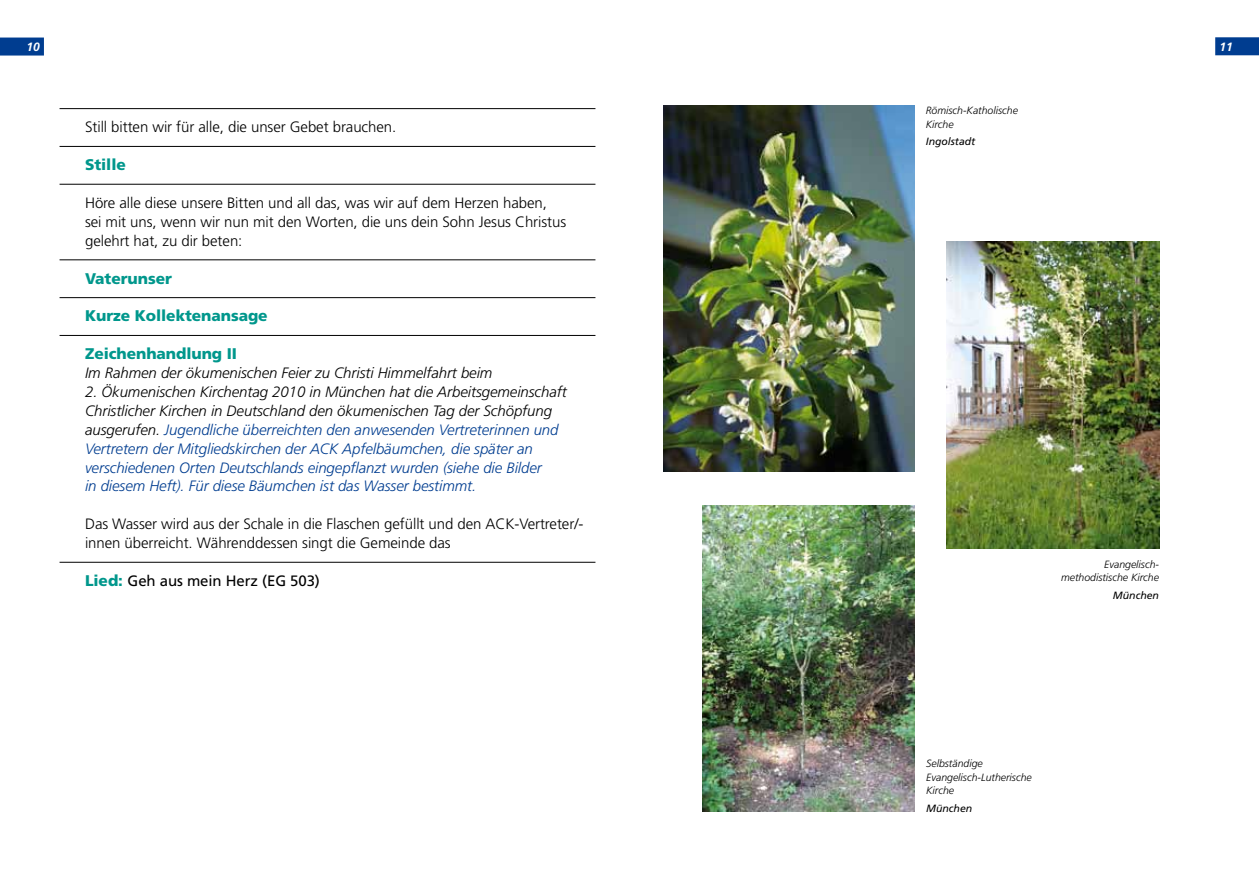
<style>
.page{position:relative;width:1259px;height:893px;background:#fff}
.page>*{position:absolute;margin:0;border:0;box-sizing:border-box;transform-origin:0 0}
.t1{font:900 15.45px "Frutiger";letter-spacing:-.005em;color:#00978c}
.t2{font:italic 300 15px/18.9px "Frutiger";letter-spacing:-.005em;color:#003d90}
.t3{font:300 15px/18.9px "Frutiger";letter-spacing:-.005em;color:#000}
.t4{font:italic 300 15px "Frutiger";letter-spacing:-.005em;color:#000}
.t5{font:15px "Frutiger";letter-spacing:-.005em;color:#000}
.t6{font:italic 700 12px "Frutiger";color:#fff}
.t7{font:italic 300 10.5px/13.5px "Frutiger";color:#000}
.t8{font:italic 10.5px "Frutiger";color:#000}
.s1{color:#000}
.s2{font-weight:900;font-size:15.45px;color:#00978c}
</style>
<div class="page">
<hr style="left:60px;top:108px;width:535px;height:1px;background:#000">
<hr style="left:60px;top:146px;width:535px;height:1px;background:#000">
<hr style="left:60px;top:184px;width:535px;height:1px;background:#000">
<hr style="left:60px;top:260px;width:535px;height:1px;background:#000">
<hr style="left:60px;top:297px;width:535px;height:1px;background:#000">
<hr style="left:60px;top:335px;width:535px;height:1px;background:#000">
<hr style="left:60px;top:562px;width:535px;height:1px;background:#000">
<div style="left:0;top:38px;width:44px;height:18px;background:#003d90"></div>
<div style="left:1215px;top:37px;width:44px;height:18px;background:#003d90"></div>
<img style="left:946px;top:242px;width:213px;height:306px">
<img style="left:702px;top:505px;width:213px;height:307px">
<img style="left:663px;top:106px;width:251px;height:365px">
<p class="t6" style="left:26px;top:40px;width:15px">10</p>
<p class="t6" style="left:1219px;top:40px;width:15px">11</p>
<p class="t3" style="left:85px;top:118px;width:313px">Still bitten wir für alle, die unser Gebet brauchen.</p>
<p class="t1" style="left:85px;top:155px;width:42px">Stille</p>
<p class="t3" style="left:85px;top:193px;width:483px">Höre alle diese unsere Bitten und all das, was wir auf dem Herzen haben, sei mit uns, wenn wir nun mit den Worten, die uns dein Sohn Jesus Christus gelehrt hat, zu dir beten:</p>
<p class="t1" style="left:85px;top:269px;width:88px">Vaterunser</p>
<p class="t1" style="left:85px;top:307px;width:184px">Kurze Kollektenansage</p>
<p class="t1" style="left:85px;top:344px;width:154px">Zeichenhandlung II</p>
<p class="t4" style="left:85px;top:364px;width:409px">Im Rahmen der ökumenischen Feier zu Christi Himmelfahrt beim</p>
<p class="t2" style="left:85px;top:382px;width:483px"><span class="s1">2. Ökumenischen Kirchentag 2010 in München hat die Arbeitsgemeinschaft Christlicher Kirchen in Deutschland den ökumenischen Tag der Schöpfung ausgerufen.</span> Jugendliche überreichten den anwesenden Vertreterinnen und Vertretern der Mitgliedskirchen der ACK Apfelbäumchen, die später an verschiedenen Orten Deutschlands eingepflanzt wurden (siehe die Bilder<br>in diesem Heft). Für diese Bäumchen ist das Wasser bestimmt.</p>
<p class="t3" style="left:85px;top:515px;width:500px">Das Wasser wird aus der Schale in die Flaschen gefüllt und den ACK-Vertreter/- innen überreicht. Währenddessen singt die Gemeinde das</p>
<p class="t5" style="left:85px;top:572px;width:236px"><span class="s2">Lied:</span> Geh aus mein Herz (EG 503)</p>
<p class="t7" style="left:925px;top:104px;width:94px">Römisch-Katholische<br>Kirche</p>
<p class="t8" style="left:925px;top:136px;width:51px">Ingolstadt</p>
<p class="t7" style="left:1061px;top:557px;width:99px;text-align:right">Evangelisch&shy;methodistische Kirche</p>
<p class="t8" style="left:1113px;top:589px;width:48px">München</p>
<p class="t7" style="left:926px;top:757px;width:107px">Selbständige<br>Evangelisch-Lutherische<br>Kirche</p>
<p class="t8" style="left:926px;top:802px;width:48px">München</p>
</div>
